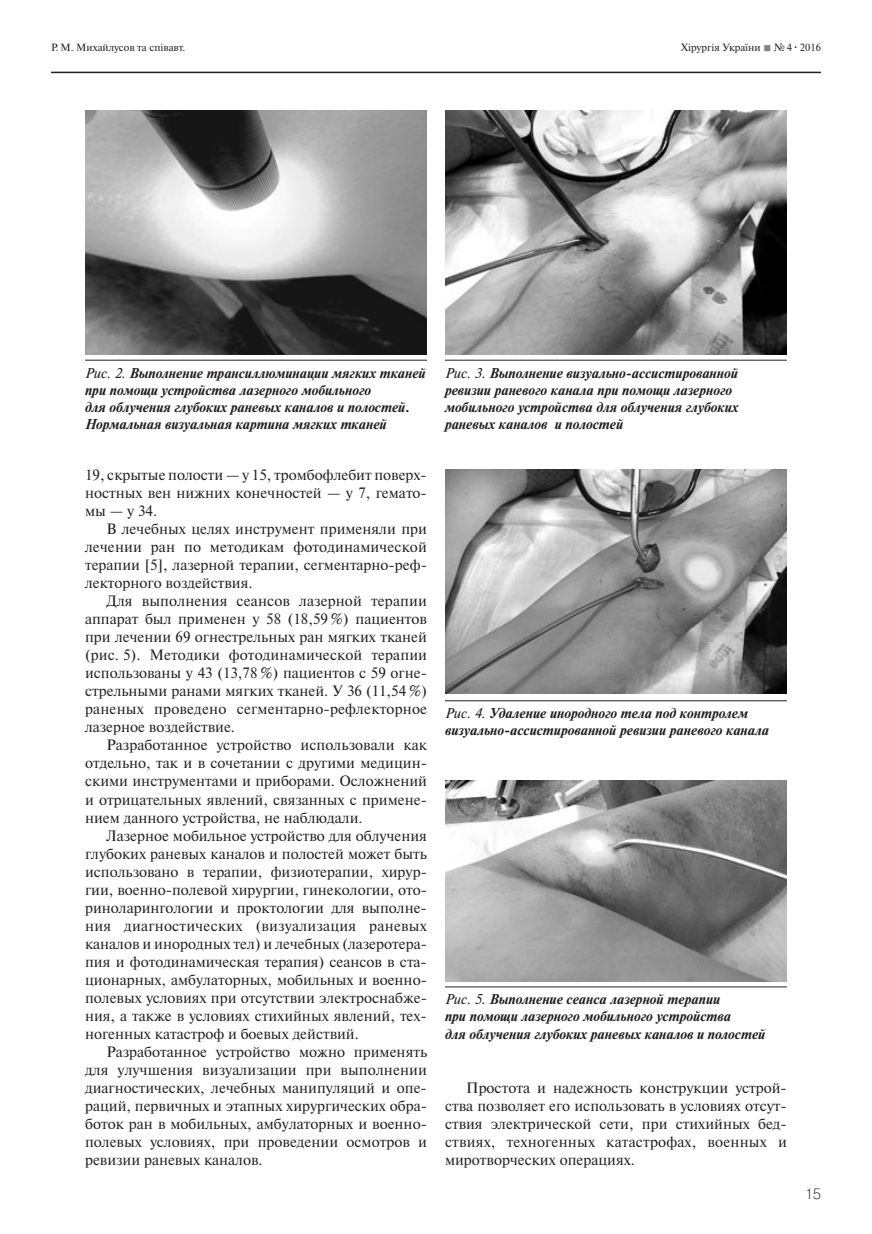
<style>
.page{position:relative;width:872px;height:1234px;background:#fff}
.page>*{position:absolute;margin:0;border:0;box-sizing:border-box;transform-origin:0 0}
.t1{font:15px/18px "Newton C";color:#231f20;text-align:justify}
.t2{font:15px "Pragmatica Light C";color:#231f20}
.t3{font:italic 700 14.25px/17.1px "Newton C";color:#231f20}
.t4{font:10.5px "Newton C";color:#231f20}
.s1{color:#808285}
.s2{font-weight:700}
.s3{font-weight:400}
</style>
<div class="page">
<hr style="left:51px;top:72px;width:770px;height:1px;background:#231f20">
<hr style="left:85px;top:360px;width:342px;height:1px;background:#231f20">
<hr style="left:445px;top:700px;width:342px;height:1px;background:#231f20">
<hr style="left:445px;top:360px;width:342px;height:1px;background:#231f20">
<hr style="left:445px;top:986px;width:342px;height:1px;background:#231f20">
<img style="left:85px;top:111px;width:342px;height:243px">
<img style="left:445px;top:469px;width:342px;height:224px">
<img style="left:445px;top:111px;width:342px;height:243px">
<img style="left:445px;top:780px;width:342px;height:201px">
<p class="t4" style="left:51px;top:41px;width:136px">Р. М. Михайлусов та співавт.</p>
<p class="t4" style="left:680px;top:41px;width:142px">Хірургія України <span class="s1">■</span> №4 <span class="s2">·</span> 2016</p>
<p class="t3" style="left:85px;top:364px;width:342px"><span class="s3">Рис. 2.</span> Выполнение трансиллюминации мягких тканей при помощи устройства лазерного мобильного<br>для облучения глубоких раневых каналов и полост ей.<br>Нормальная визуальная карт ина мягких тканей</p>
<p class="t1" style="left:85px;top:466px;width:343px">19, скрытые полости — у 15, тромбофлебит поверх&shy;ностных вен нижних конечностей — у 7, гемато&shy;мы — у 34.</p>
<p class="t1" style="left:85px;top:520px;width:343px;text-indent:21px">В лечебных целях инструмент применяли при лечении ран по методикам фотодинамической терапии [5], лазерной терапии, сегментарно-реф&shy;лекторного воздействия.</p>
<p class="t1" style="left:85px;top:592px;width:344px;text-indent:21px">Для выполнения сеансов лазерной терапии аппарат был применен у 58 (18,59 %) пациентов при лечении 69 огнестрельных ран мягких тканей (рис. 5). Методики фотодинамической терапии использованы у 43 (13,78 %) пациентов с 59 огне&shy;стрельными ранами мягких тканей. У 36 (11,54 %) раненых проведено сегментарно-рефлекторное лазерное воздействие.</p>
<p class="t1" style="left:85px;top:736px;width:343px;text-indent:21px">Разработанное устройство использовали как отдельно, так и в сочетании с другими медицин&shy;скими инструментами и приборами. Осложнений и отрицательных явлений, связанных с примене&shy;нием данного устройства, не наблюдали.</p>
<p class="t1" style="left:85px;top:826px;width:343px;text-indent:21px">Лазерное мобильное устройство для облучения глубоких раневых каналов и полостей может быть использовано в терапии, физиотерапии, хирур&shy;гии, военно-полевой хирургии, гинекологии, ото&shy;риноларингологии и проктологии для выполне&shy;ния диагностических (визуализация раневых каналов и инородных тел) и лечебных (лазеротера&shy;пия и фотодинамическая терапия) сеансов в ста&shy;ционарных, амбулаторных, мобильных и военно&shy;полевых условиях при отсутствии электроснабже&shy;ния, а также в условиях стихийных явлений, тех&shy;ногенных катастроф и боевых действий.</p>
<p class="t1" style="left:85px;top:1042px;width:343px;text-indent:21px">Разработанное устройство можно применять для улучшения визуализации при выполнении диагностических, лечебных манипуляций и опе&shy;раций, первичных и этапных хирургических обра&shy;боток ран в мобильных, амбулаторных и военно&shy;полевых условиях, при проведении осмотров и ревизии раневых каналов.</p>
<p class="t3" style="left:445px;top:364px;width:295px"><span class="s3">Рис. 3.</span> Выполнение визуально-ассистированной ревизии раневого канала при помощи лазерного мобильного устройст ва для облучения глубоких раневых каналов и полостей</p>
<p class="t3" style="left:445px;top:704px;width:325px"><span class="s3">Рис. 4.</span> Удаление инородного тела под контролем визуально-ассистированной ревизии раневого канала</p>
<p class="t3" style="left:445px;top:990px;width:322px"><span class="s3">Рис. 5.</span> Выполнение сеанса лазерной терапии<br>при помощи лазерного мобильного устройства<br>для облучения глубоких раневых каналов и полост ей</p>
<p class="t1" style="left:445px;top:1078px;width:343px;text-indent:21px">Простота и надежность конструкции устрой&shy;ства позволяет его использовать в условиях отсут&shy;ствия электрической сети, при стихийных бед&shy;ствиях, техногенных катастрофах, военных и миротворческих операциях.</p>
<p class="t2" style="left:804px;top:1184px;width:18px">15</p>
</div>
